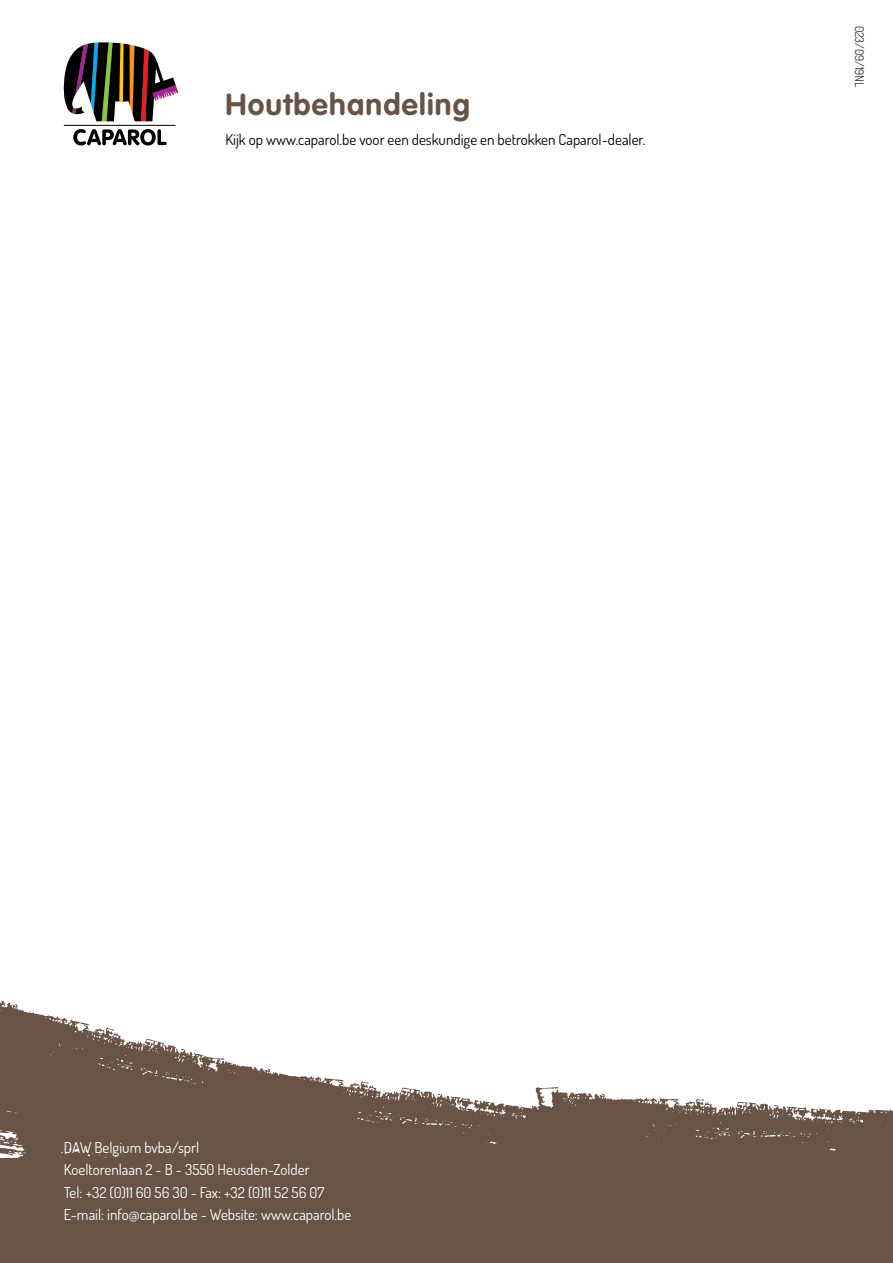
<style>
.page{position:relative;width:893px;height:1263px;background:#fff}
.page>*{position:absolute;margin:0;border:0;box-sizing:border-box;transform-origin:0 0}
.t1{font:700 30px "VAG Rounded Std";letter-spacing:.04em;color:#685447}
.t2{font:15px/22.5px "Dosis";color:#fff}
.t3{font:15px "Dosis";color:#000}
.t4{font:300 12px "Dosis";color:#000}
</style>
<div class="page">
<svg style="left:0;top:1003px;width:207px;height:156px;fill:#685346"></svg>
<svg style="left:184px;top:1057px;width:93px;height:102px;fill:#685346"></svg>
<svg style="left:201px;top:1073px;width:321px;height:86px;fill:#685346"></svg>
<svg style="left:522px;top:1087px;width:142px;height:72px"></svg>
<svg style="left:537px;top:1099px;width:356px;height:60px;background:#79675c"></svg>
<div style="left:0;top:1159px;width:893px;height:104px;background:#685346"></div>
<svg style="left:73px;top:129px;width:94px;height:16px"></svg>
<hr style="left:64px;top:125px;width:111px;height:1px;background:#000">
<svg style="left:64px;top:42px;width:114px;height:79px"></svg>
<h1 class="t1" style="left:225px;top:86px;width:246px">Houtbehandeling</h1>
<p class="t3" style="left:225px;top:129px;width:422px">Kijk op www.caparol.be voor een deskundige en betrokken Caparol-dealer.</p>
<p class="t4" style="left:867px;top:26px;width:64px;rotate:90deg">023/09/19NL</p>
<p class="t2" style="left:64px;top:1136px;width:289px">DAW Belgium bvba/sprl<br>Koeltorenlaan 2 - B - 3550 Heusden-Zolder<br>Tel: +32 (0)11 60 56 30 - Fax: +32 (0)11 52 56 07<br>E-mail: info@caparol.be - Website: www.caparol.be</p>
</div>
